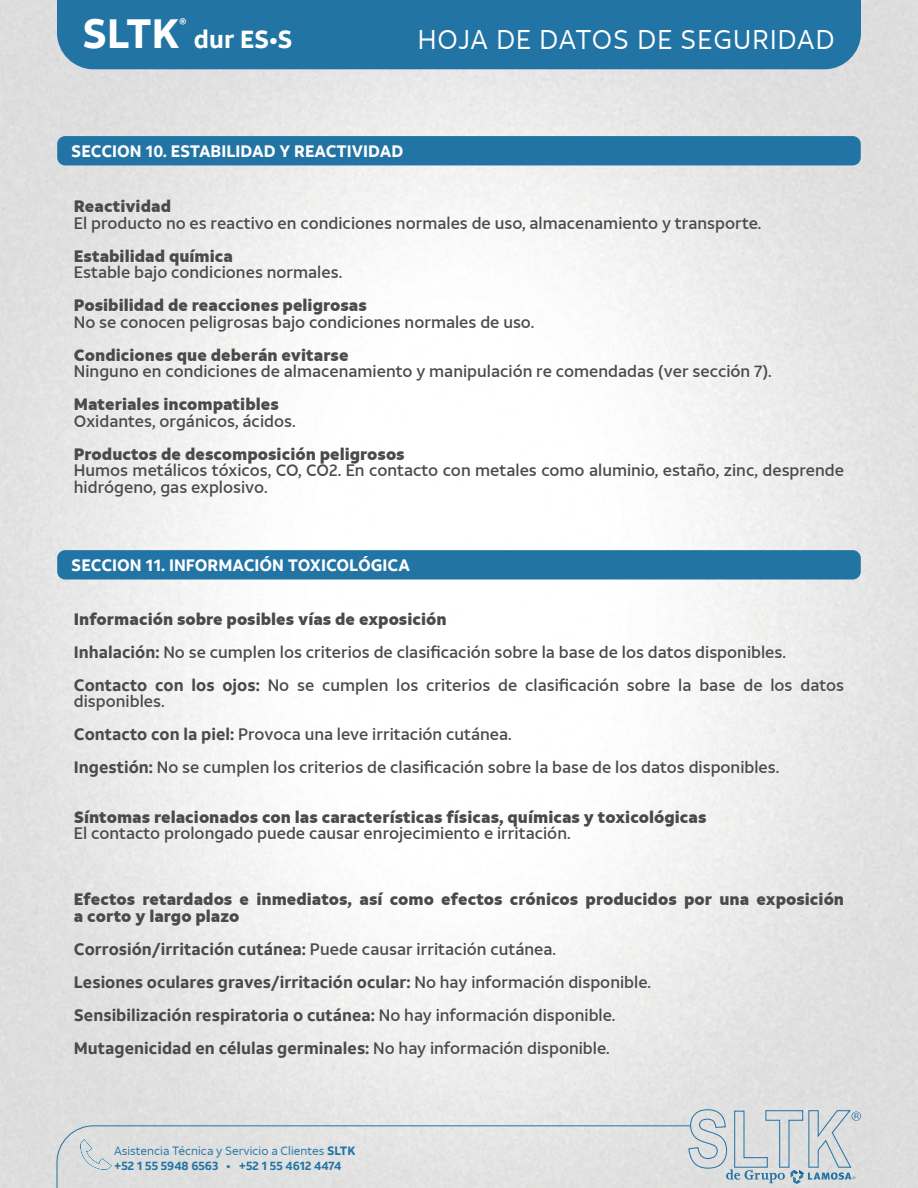
<style>
.page{position:relative;width:918px;height:1188px;background:#fff}
.page>*{position:absolute;margin:0;border:0;box-sizing:border-box;transform-origin:0 0}
.t1{font:700 40.8px "ATT Aleck Sans";color:#fff}
.t2{font:27px "ATT Aleck Sans";letter-spacing:.04em;color:#fff}
.t3{font:700 24.6px "ATT Aleck Sans";color:#fff}
.t4{font:500 16.5px/33px "ATT Aleck Sans";color:#4a4a4a}
.t5{font:900 16.5px/16.5px "ATT Aleck Sans";color:#4a4a4a}
.t6{font:700 16.5px/33px "ATT Aleck Sans";color:#4a4a4a}
.t7{font:700 16.5px "ATT Aleck Sans";color:#fff}
.t8{font:12px/14.4px "ATT Aleck Sans";color:#2274a5}
.t9{font:700 11.4px "ATT Aleck Sans";color:#fff}
.s1{font-weight:900}
.s2{font-weight:700}
.s3{font-weight:500}
</style>
<div class="page">
<div style="left:57px;top:0;width:804px;height:69px;background:#2274a5"></div>
<svg style="left:56px;top:1109px;width:805px;height:79px"></svg>
<div style="left:57px;top:136px;width:804px;height:29px;background:#2274a5;border-radius:8px"></div>
<div style="left:57px;top:550px;width:804px;height:30px;background:#2274a5;border-radius:8px"></div>
<h1 class="t1" style="left:82px;top:7px;width:99px">SLTK</h1>
<p class="t9" style="left:180px;top:16px;width:8px">®</p>
<h3 class="t3" style="left:194px;top:24px;width:100px">dur ES•S</h3>
<h2 class="t2" style="left:418px;top:23px;width:418px">HOJA DE DATOS DE SEGURIDAD</h2>
<p class="t7" style="left:71px;top:140px;width:334px">SECCION 10. ESTABILIDAD Y REACTIVIDAD</p>
<p class="t5" style="left:74px;top:198px;width:99px">Reactividad</p>
<p class="t4" style="left:74px;top:206px;width:689px">El producto no es reactivo en condiciones normales de uso, almacenamiento y transporte.</p>
<p class="t5" style="left:74px;top:247px;width:161px">Estabilidad química</p>
<p class="t4" style="left:74px;top:256px;width:270px">Estable bajo condiciones normales.</p>
<p class="t5" style="left:74px;top:297px;width:295px">Posibilidad de reacciones peligrosas</p>
<p class="t4" style="left:74px;top:305px;width:462px">No se conocen peligrosas bajo condiciones normales de uso.</p>
<p class="t5" style="left:74px;top:346px;width:276px">Condiciones que deberán evitarse</p>
<p class="t4" style="left:74px;top:355px;width:699px">Ninguno en condiciones de almacenamiento y manipulación re comendadas (ver sección 7).</p>
<p class="t5" style="left:74px;top:396px;width:206px">Materiales incompatibles</p>
<p class="t4" style="left:74px;top:404px;width:223px">Oxidantes, orgánicos, ácidos.</p>
<p class="t5" style="left:74px;top:445px;width:332px">Productos de descomposición peligrosos</p>
<p class="t4" style="left:74px;top:462px;width:772px;line-height:16.5px">Humos metálicos tóxicos, CO, CO2. En contacto con metales como aluminio, estaño, zinc, desprende hidrógeno, gas explosivo.</p>
<p class="t7" style="left:71px;top:555px;width:340px">SECCION 11. INFORMACIÓN TOXICOLÓGICA</p>
<p class="t4" style="left:74px;top:602px;width:772px"><span class="s1">Información sobre posibles vías de exposición<br></span><span class="s2">Inhalación:</span> No se cumplen los criterios de clasificación sobre la base de los datos disponibles.<br><span class="s2">Contacto con los ojos:</span> No se cumplen los criterios de clasificación sobre la base de los datos</p>
<p class="t4" style="left:74px;top:685px;width:707px">disponibles.<br><span class="s2">Contacto con la piel:</span> Provoca una leve irritación cutánea.<br><span class="s2">Ingestión:</span> No se cumplen los criterios de clasificación sobre la base de los datos disponibles.</p>
<p class="t5" style="left:74px;top:808px;width:634px">Síntomas relacionados con las características físicas, químicas y toxicológicas</p>
<p class="t4" style="left:74px;top:817px;width:498px">El contacto prolongado puede causar enrojecimiento e irritación.</p>
<p class="t5" style="left:74px;top:891px;width:772px">Efectos retardados e inmediatos, así como efectos crónicos producidos por una exposición a corto y largo plazo</p>
<p class="t6" style="left:74px;top:933px;width:579px">Corrosión/irritación cutánea: <span class="s3">Puede causar irritación cutánea.<br></span>Lesiones oculares graves/irritación ocular: <span class="s3">No hay información disponible.<br></span>Sensibilización respiratoria o cutánea: <span class="s3">No hay información disponible.<br></span>Mutagenicidad en células germinales: <span class="s3">No hay información disponible.</span></p>
<p class="t8" style="left:114px;top:1144px;width:243px">Asistencia Técnica y Servicio a Clientes <span class="s2">SLTK +52 1 55 5948 6563 • +52 1 55 4612 4474</span></p>
</div>
